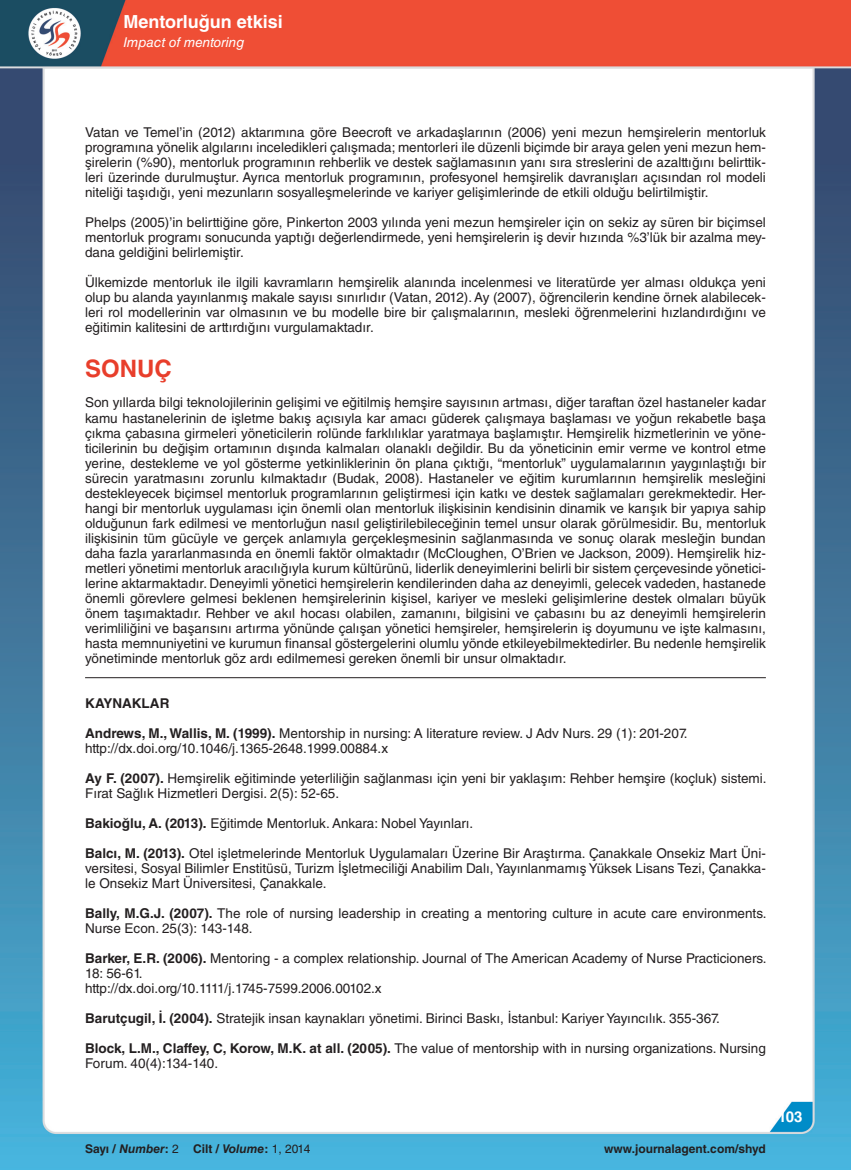
<style>
.page{position:relative;width:851px;height:1170px;background:#fff}
.page>*{position:absolute;margin:0;border:0;box-sizing:border-box;transform-origin:0 0}
.t1{font:700 24px "Helvetica LT Std";color:#e83e2b}
.t2{font:700 18px "Helvetica LT Std";color:#fff}
.t3{font:700 15px "Helvetica LT Std";color:#fff}
.t4{font:13.5px/15px "Helvetica LT Std";color:#231f20;text-align:justify}
.t5{font:italic 13.5px "Helvetica LT Std";color:#fff}
.t6{font:700 13.5px "Helvetica LT Std";color:#231f20}
.t7{font:700 12px "Helvetica LT Std";color:#231f20}
.s1{font-weight:700}
.s2{font-style:italic}
.s3{font-weight:400}
</style>
<div class="page">
<img style="left:0;top:0;width:850px;height:1169px">
<hr style="left:85px;top:677px;width:680px;height:1px;background:#231f20">
<h2 class="t2" style="left:123px;top:10px;width:161px">Mentorluğun etkisi</h2>
<p class="t5" style="left:123px;top:35px;width:123px">Impact of mentoring</p>
<p class="t4" style="left:85px;top:125px;width:682px">Vatan ve Temel’in (2012) aktarımına göre Beecroft ve arkadaşlarının (2006) yeni mezun hemşirelerin mentorluk programına yönelik algılarını inceledikleri çalışmada; mentorleri ile düzenli biçimde bir araya gelen yeni mezun hem&shy;şirelerin (%90), mentorluk programının rehberlik ve destek sağlamasının yanı sıra streslerini de azalttığını belirttik&shy;leri üzerinde durulmuştur. Ayrıca mentorluk programının, profesyonel hemşirelik davranışları açısından rol modeli niteliği taşıdığı, yeni mezunların sosyalleşmelerinde ve kariyer gelişimlerinde de etkili olduğu belirtilmiştir.</p>
<p class="t4" style="left:85px;top:215px;width:682px">Phelps (2005)’in belirttiğine göre, Pinkerton 2003 yılında yeni mezun hemşireler için on sekiz ay süren bir biçimsel mentorluk programı sonucunda yaptığı değerlendirmede, yeni hemşirelerin iş devir hızında %3’lük bir azalma mey&shy;dana geldiğini belirlemiştir.</p>
<p class="t4" style="left:85px;top:275px;width:682px">Ülkemizde mentorluk ile ilgili kavramların hemşirelik alanında incelenmesi ve literatürde yer alması oldukça yeni olup bu alanda yayınlanmış makale sayısı sınırlıdır (Vatan, 2012). Ay (2007), öğrencilerin kendine örnek alabilecek&shy;leri rol modellerinin var olmasının ve bu modelle bire bir çalışmalarının, mesleki öğrenmelerini hızlandırdığını ve eğitimin kalitesini de arttırdığını vurgulamaktadır.</p>
<p class="t1" style="left:85px;top:354px;width:88px">SONUÇ</p>
<p class="t4" style="left:85px;top:395px;width:682px">Son yıllarda bilgi teknolojilerinin gelişimi ve eğitilmiş hemşire sayısının artması, diğer taraftan özel hastaneler kadar kamu hastanelerinin de işletme bakış açısıyla kar amacı güderek çalışmaya başlaması ve yoğun rekabetle başa çıkma çabasına girmeleri yöneticilerin rolünde farklılıklar yaratmaya başlamıştır. Hemşirelik hizmetlerinin ve yöne&shy;ticilerinin bu değişim ortamının dışında kalmaları olanaklı değildir. Bu da yöneticinin emir verme ve kontrol etme yerine, destekleme ve yol gösterme yetkinliklerinin ön plana çıktığı, “mentorluk” uygulamalarının yaygınlaştığı bir sürecin yaratmasını zorunlu kılmaktadır (Budak, 2008). Hastaneler ve eğitim kurumlarının hemşirelik mesleğini destekleyecek biçimsel mentorluk programlarının geliştirmesi için katkı ve destek sağlamaları gerekmektedir. Her&shy;hangi bir mentorluk uygulaması için önemli olan mentorluk ilişkisinin kendisinin dinamik ve karışık bir yapıya sahip olduğunun fark edilmesi ve mentorluğun nasıl geliştirilebileceğinin temel unsur olarak görülmesidir. Bu, mentorluk ilişkisinin tüm gücüyle ve gerçek anlamıyla gerçekleşmesinin sağlanmasında ve sonuç olarak mesleğin bundan daha fazla yararlanmasında en önemli faktör olmaktadır (McCloughen, O’Brien ve Jackson, 2009). Hemşirelik hiz&shy;metleri yönetimi mentorluk aracılığıyla kurum kültürünü, liderlik deneyimlerini belirli bir sistem çerçevesinde yönetici&shy;lerine aktarmaktadır. Deneyimli yönetici hemşirelerin kendilerinden daha az deneyimli, gelecek vadeden, hastanede önemli görevlere gelmesi beklenen hemşirelerinin kişisel, kariyer ve mesleki gelişimlerine destek olmaları büyük önem taşımaktadır. Rehber ve akıl hocası olabilen, zamanını, bilgisini ve çabasını bu az deneyimli hemşirelerin verimliliğini ve başarısını artırma yönünde çalışan yönetici hemşireler, hemşirelerin iş doyumunu ve işte kalmasını, hasta memnuniyetini ve kurumun finansal göstergelerini olumlu yönde etkileyebilmektedirler. Bu nedenle hemşirelik yönetiminde mentorluk göz ardı edilmemesi gereken önemli bir unsur olmaktadır.</p>
<p class="t6" style="left:85px;top:694px;width:86px">KAYNAKLAR</p>
<p class="t4" style="left:85px;top:725px;width:604px"><span class="s1">Andrews, M., Wallis, M. (1999).</span> Mentorship in nursing: A literature review. J Adv Nurs. 29 (1): 201-207.</p>
<p class="t4" style="left:85px;top:740px;width:304px">http://dx.doi.org/10.1046/j.1365-2648.1999.00884.x</p>
<p class="t4" style="left:85px;top:770px;width:683px"><span class="s1">Ay F. (2007).</span> Hemşirelik eğitiminde yeterliliğin sağlanması için yeni bir yaklaşım: Rehber hemşire (koçluk) sistemi.<br>Fırat Sağlık Hizmetleri Dergisi. 2(5): 52-65.</p>
<p class="t4" style="left:85px;top:815px;width:389px"><span class="s1">Bakioğlu, A. (2013).</span> Eğitimde Mentorluk. Ankara: Nobel Yayınları.</p>
<p class="t4" style="left:85px;top:845px;width:682px"><span class="s1">Balcı, M. (2013).</span> Otel işletmelerinde Mentorluk Uygulamaları Üzerine Bir Araştırma. Çanakkale Onsekiz Mart Üni&shy;versitesi, Sosyal Bilimler Enstitüsü, Turizm İşletmeciliği Anabilim Dalı, Yayınlanmamış Yüksek Lisans Tezi, Çanakka&shy;le Onsekiz Mart Üniversitesi, Çanakkale.</p>
<p class="t4" style="left:85px;top:905px;width:683px"><span class="s1">Bally, M.G.J. (2007).</span> The role of nursing leadership in creating a mentoring culture in acute care environments.<br>Nurse Econ. 25(3): 143-148.</p>
<p class="t4" style="left:85px;top:950px;width:683px"><span class="s1">Barker, E.R. (2006).</span> Mentoring - a complex relationship. Journal of The American Academy of Nurse Practicioners.<br>18: 56-61.</p>
<p class="t4" style="left:85px;top:980px;width:298px">http://dx.doi.org/10.1111/j.1745-7599.2006.00102.x</p>
<p class="t4" style="left:85px;top:1010px;width:636px"><span class="s1">Barutçugil, İ. (2004).</span> Stratejik insan kaynakları yönetimi. Birinci Baskı, İstanbul: Kariyer Yayıncılık. 355-367.</p>
<p class="t4" style="left:85px;top:1040px;width:682px"><span class="s1">Block, L.M., Claffey, C, Korow, M.K. at all. (2005).</span> The value of mentorship with in nursing organizations. Nursing<br>Forum. 40(4):134-140.</p>
<p class="t7" style="left:85px;top:1141px;width:227px">Sayı / <span class="s2">Number</span>: <span class="s3">2</span> Cilt / <span class="s2">Volume</span>: <span class="s3">1, 2014</span></p>
<p class="t7" style="left:604px;top:1141px;width:163px">www.journalagent.com/shyd</p>
<p class="t3" style="left:778px;top:1107px;width:26px">103</p>
</div>
